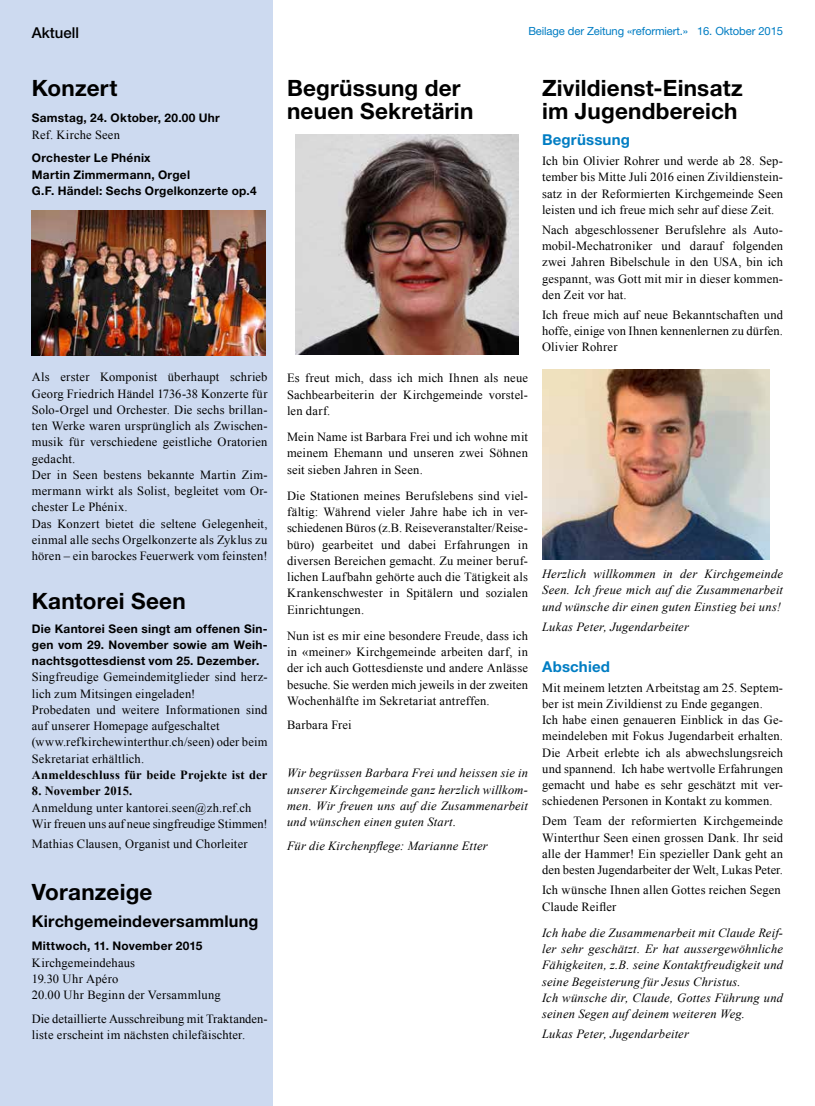
<style>
.page{position:relative;width:815px;height:1106px;background:#fff}
.page>*{position:absolute;margin:0;border:0;box-sizing:border-box;transform-origin:0 0}
.t1{font:700 22.5px/22.5px "Helvetica Neue LT Pro";letter-spacing:.01em;color:#000}
.t2{font:700 16.25px "Helvetica Neue LT Pro";letter-spacing:.01em;color:#000}
.t3{font:700 15px "Helvetica Neue LT Pro";letter-spacing:.015em;color:#007dc3}
.t4{font:500 15px "Helvetica Neue LT Pro";color:#000}
.t5{font:12.5px/16.2px "Times New Roman";letter-spacing:.015em;color:#000;text-align:justify}
.t6{font:italic 12.5px/16.2px "Times New Roman";letter-spacing:.015em;color:#000;text-align:justify}
.t7{font:700 12.5px "Times New Roman";letter-spacing:.01em;color:#000}
.t8{font:700 11.88px/16.2px "Helvetica Neue LT Pro";letter-spacing:.02em;color:#000}
.t9{font:11.25px "Helvetica Neue LT Pro";letter-spacing:-.01em;color:#007dc3}
</style>
<div class="page">
<div style="left:0;top:0;width:273px;height:1106px;background:#cddaf0"></div>
<img style="left:32px;top:211px;width:234px;height:144px">
<img style="left:542px;top:369px;width:227px;height:191px">
<img style="left:296px;top:134px;width:222px;height:220px">
<p class="t4" style="left:32px;top:23px;width:49px">Aktuell</p>
<p class="t9" style="left:528px;top:24px;width:256px">Beilage der Zeitung «reformiert.» 16. Oktober 2015</p>
<h1 class="t1" style="left:32px;top:76px;width:87px">Konzert</h1>
<p class="t8" style="left:32px;top:110px;width:189px">Samstag, 24. Oktober, 20.00 Uhr</p>
<p class="t5" style="left:32px;top:126px;width:90px">Ref. Kirche Seen</p>
<p class="t8" style="left:32px;top:150px;width:226px">Orchester Le Phénix<br>Martin Zimmermann, Orgel<br>G.F. Händel: Sechs Orgelkonzerte op.4</p>
<p class="t5" style="left:32px;top:369px;width:237px;text-align:left">Als erster Komponist überhaupt schrieb Georg Friedrich Händel 1736-38 Konzerte für Solo-Orgel und Orchester. Die sechs brillan&shy;ten Werke waren ursprünglich als Zwischen&shy;musik für verschiedene geistliche Oratorien gedacht.<br>Der in Seen bestens bekannte Martin Zim&shy;mermann wirkt als Solist, begleitet vom Or&shy;chester Le Phénix.<br>Das Konzert bietet die seltene Gelegenheit, einmal alle sechs Orgelkonzerte als Zyklus zu hören – ein barockes Feuerwerk vom feinsten!</p>
<h1 class="t1" style="left:32px;top:589px;width:155px">Kantorei Seen</h1>
<p class="t8" style="left:32px;top:620px;width:237px;text-align:justify">Die Kantorei Seen singt am offenen Sin&shy;gen vom 29. November sowie am Weih&shy;nachtsgottesdienst vom 25. Dezember.</p>
<p class="t5" style="left:32px;top:669px;width:237px;text-align:left">Singfreudige Gemeindemitglieder sind herz&shy;lich zum Mitsingen eingeladen!<br>Probedaten und weitere Informationen sind auf unserer Homepage aufgeschaltet (www.refkirchewinterthur.ch/seen) oder beim Sekretariat erhältlich.</p>
<p class="t7" style="left:32px;top:766px;width:237px">Anmeldeschluss für beide Projekte ist der</p>
<p class="t7" style="left:32px;top:782px;width:102px">8. November 2015.</p>
<p class="t5" style="left:32px;top:799px;width:237px">Anmeldung unter kantorei.seen@zh.ref.ch<br>Wir freuen uns auf neue singfreudige Stimmen!</p>
<p class="t5" style="left:32px;top:835px;width:217px">Mathias Clausen, Organist und Chorleiter</p>
<h1 class="t1" style="left:32px;top:880px;width:122px">Voranzeige</h1>
<h2 class="t2" style="left:32px;top:910px;width:228px">Kirchgemeindeversammlung</h2>
<p class="t8" style="left:32px;top:937px;width:172px">Mittwoch, 11. November 2015</p>
<p class="t5" style="left:32px;top:954px;width:190px;text-align:left">Kirchgemeindehaus<br>19.30 Uhr Apéro<br>20.00 Uhr Beginn der Versammlung</p>
<p class="t5" style="left:32px;top:1010px;width:237px">Die detaillierte Ausschreibung mit Traktanden&shy;liste erscheint im nächsten chilefäischter.</p>
<h1 class="t1" style="left:287px;top:76px;width:188px">Begrüssung der neuen Sekretärin</h1>
<p class="t5" style="left:287px;top:370px;width:242px">Es freut mich, dass ich mich Ihnen als neue Sachbearbeiterin der Kirchgemeinde vorstel&shy;len darf.</p>
<p class="t5" style="left:287px;top:428px;width:242px">Mein Name ist Barbara Frei und ich wohne mit meinem Ehemann und unseren zwei Söhnen seit sieben Jahren in Seen.</p>
<p class="t5" style="left:287px;top:487px;width:242px">Die Stationen meines Berufslebens sind viel&shy;fältig: Während vieler Jahre habe ich in ver&shy;schiedenen Büros (z.B. Reiseveranstalter/Reise&shy;büro) gearbeitet und dabei Erfahrungen in diversen Bereichen gemacht. Zu meiner beruf&shy;lichen Laufbahn gehörte auch die Tätigkeit als Krankenschwester in Spitälern und sozialen Einrichtungen.</p>
<p class="t5" style="left:287px;top:627px;width:242px">Nun ist es mir eine besondere Freude, dass ich in «meiner» Kirchgemeinde arbeiten darf, in der ich auch Gottesdienste und andere Anlässe besuche. Sie werden mich jeweils in der zweiten Wochenhälfte im Sekretariat antreffen.</p>
<p class="t5" style="left:287px;top:716px;width:66px">Barbara Frei</p>
<p class="t6" style="left:287px;top:765px;width:242px">Wir begrüssen Barbara Frei und heissen sie in unserer Kirchgemeinde ganz herzlich willkom&shy;men. Wir freuen uns auf die Zusammenarbeit und wünschen einen guten Start.</p>
<p class="t6" style="left:287px;top:837px;width:202px">Für die Kirchenpflege: Marianne Etter</p>
<h1 class="t1" style="left:542px;top:76px;width:202px">Zivildienst-Einsatz im Jugendbereich</h1>
<p class="t3" style="left:542px;top:130px;width:89px">Begrüssung</p>
<p class="t5" style="left:542px;top:153px;width:242px">Ich bin Olivier Rohrer und werde ab 28. Sep&shy;tember bis Mitte Juli 2016 einen Zivildienstein&shy;satz in der Reformierten Kirchgemeinde Seen leisten und ich freue mich sehr auf diese Zeit.</p>
<p class="t5" style="left:542px;top:221px;width:242px">Nach abgeschlossener Berufslehre als Auto&shy;mobil-Mechatroniker und darauf folgenden zwei Jahren Bibelschule in den USA, bin ich gespannt, was Gott mit mir in dieser kommen&shy;den Zeit vor hat.</p>
<p class="t5" style="left:542px;top:306px;width:242px">Ich freue mich auf neue Bekanntschaften und hoffe, einige von Ihnen kennenlernen zu dürfen.<br>Olivier Rohrer</p>
<p class="t6" style="left:542px;top:565px;width:242px">Herzlich willkommen in der Kirchgemeinde Seen. Ich freue mich auf die Zusammenarbeit und wünsche dir einen guten Einstieg bei uns!</p>
<p class="t6" style="left:542px;top:618px;width:148px">Lukas Peter, Jugendarbeiter</p>
<p class="t3" style="left:542px;top:657px;width:69px">Abschied</p>
<p class="t5" style="left:542px;top:679px;width:242px;text-align:left">Mit meinem letzten Arbeitstag am 25. Septem&shy;ber ist mein Zivildienst zu Ende gegangen.<br>Ich habe einen genaueren Einblick in das Ge&shy;meindeleben mit Fokus Jugendarbeit erhalten.<br>Die Arbeit erlebte ich als abwechslungsreich und spannend. Ich habe wertvolle Erfahrungen gemacht und habe es sehr geschätzt mit ver&shy;schiedenen Personen in Kontakt zu kommen.</p>
<p class="t5" style="left:542px;top:813px;width:242px">Dem Team der reformierten Kirchgemeinde Winterthur Seen einen grossen Dank. Ihr seid alle der Hammer! Ein spezieller Dank geht an den besten Jugendarbeiter der Welt, Lukas Peter.</p>
<p class="t5" style="left:542px;top:881px;width:240px">Ich wünsche Ihnen allen Gottes reichen Segen<br>Claude Reifler</p>
<p class="t6" style="left:542px;top:924px;width:242px;text-align:left">Ich habe die Zusammenarbeit mit Claude Reif&shy;ler sehr geschätzt. Er hat aussergewöhnliche Fähigkeiten, z.B. seine Kontaktfreudigkeit und seine Begeisterung für Jesus Christus.<br>Ich wünsche dir, Claude, Gottes Führung und seinen Segen auf deinem weiteren Weg.</p>
<p class="t6" style="left:542px;top:1025px;width:148px">Lukas Peter, Jugendarbeiter</p>
</div>
